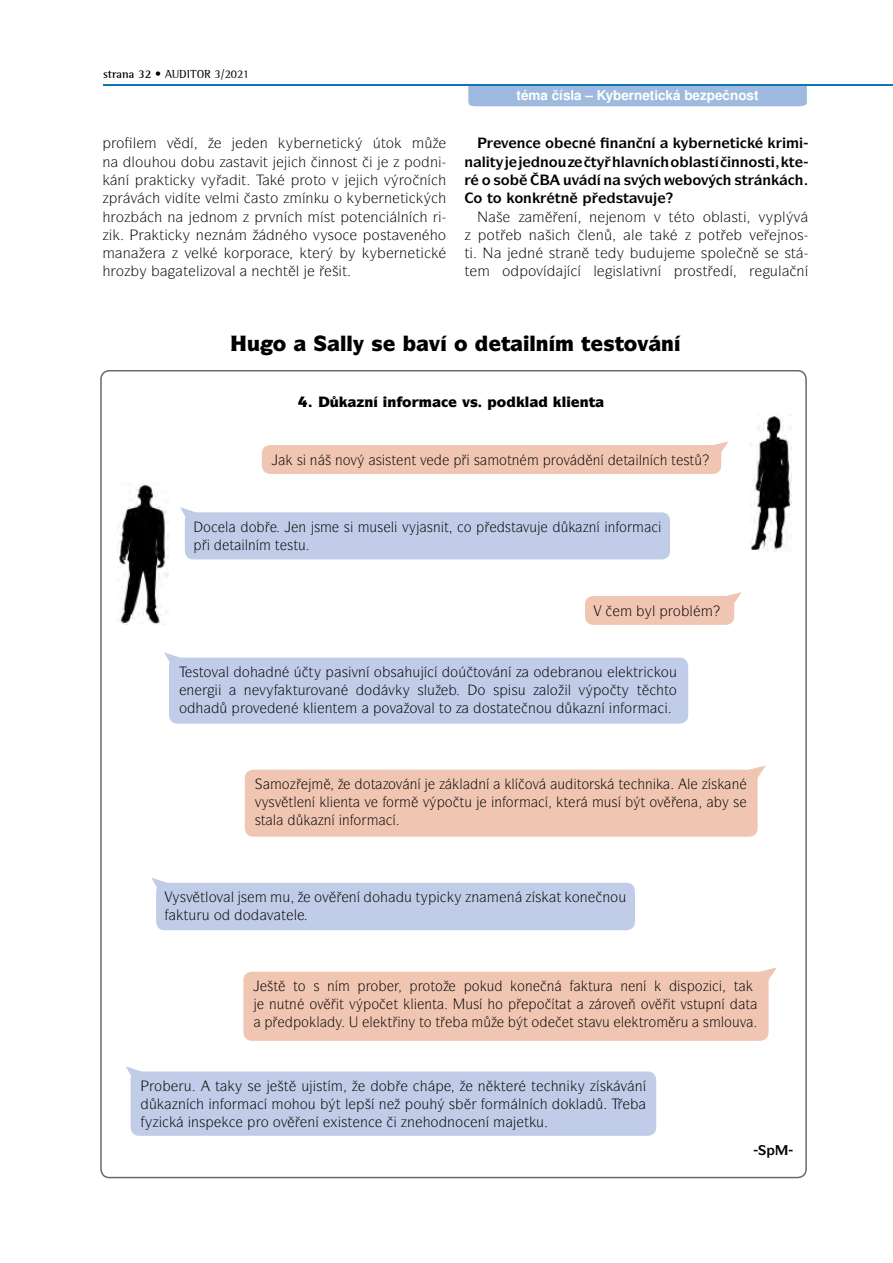
<style>
.page{position:relative;width:893px;height:1263px;background:#fff}
.page>*{position:absolute;margin:0;border:0;box-sizing:border-box;transform-origin:0 0}
.t1{font:900 21px "Itc Symbol CE";color:#000}
.t2{font:14.25px "Itc Symbol CE";color:#000}
.t3{font:700 14.25px "Itc Symbol CE";color:#000}
.t4{font:900 14.25px "Itc Symbol CE";color:#000}
.t5{font:700 13.5px "Nimbus San LCE";color:#fff}
.t6{font:12px "Rotis Semiserif";color:#000}
.s1{font-weight:700}
</style>
<div class="page">
<div style="left:468px;top:86px;width:339px;height:20px;background:#9ebbdf"></div>
<hr style="left:103px;top:84px;width:790px;height:2px;background:#006ab1">
<img style="left:117px;top:483px;width:52px;height:141px">
<img style="left:750px;top:414px;width:42px;height:138px">
<div style="left:169px;top:658px;width:519px;height:66px;background:#c1cce8;border-radius:9px"></div>
<div style="left:156px;top:883px;width:479px;height:47px;background:#c1cce8;border-radius:9px"></div>
<div style="left:262px;top:445px;width:459px;height:29px;background:#f0c6b3;border-radius:9px"></div>
<div style="left:185px;top:512px;width:485px;height:47px;background:#c1cce8;border-radius:9px"></div>
<div style="left:245px;top:770px;width:513px;height:67px;background:#f0c6b3;border-radius:9px"></div>
<div style="left:131px;top:1071px;width:525px;height:65px;background:#c1cce8;border-radius:9px"></div>
<div style="left:585px;top:596px;width:149px;height:29px;background:#f0c6b3;border-radius:9px"></div>
<div style="left:243px;top:972px;width:526px;height:69px;background:#f0c6b3;border-radius:9px"></div>
<svg style="left:151px;top:877px;width:33px;height:13px"></svg>
<svg style="left:714px;top:441px;width:15px;height:28px"></svg>
<svg style="left:727px;top:592px;width:15px;height:28px"></svg>
<svg style="left:164px;top:652px;width:248px;height:12px"></svg>
<svg style="left:180px;top:507px;width:159px;height:44px"></svg>
<svg style="left:564px;top:765px;width:202px;height:45px"></svg>
<svg style="left:126px;top:1066px;width:440px;height:63px"></svg>
<svg style="left:731px;top:967px;width:46px;height:42px"></svg>
<p class="t6" style="left:103px;top:66px;width:147px"><span class="s1">strana 32 •</span> AUDITOR 3/2021</p>
<p class="t2" style="left:260px;top:135px;width:10px">■</p>
<p class="t2" style="left:102px;top:154px;width:114px">■ ●□◆ □◆ □ ◆</p>
<p class="t2" style="left:233px;top:154px;width:36px">▲▼ ❖▼</p>
<p class="t2" style="left:321px;top:154px;width:38px">■■□▲▼</p>
<p class="t2" style="left:118px;top:172px;width:10px">■</p>
<p class="t2" style="left:305px;top:172px;width:36px">□▼□ ❖</p>
<p class="t2" style="left:384px;top:172px;width:45px">❖ □■</p>
<p class="t2" style="left:130px;top:190px;width:94px">❖ ❖ ▼ ❖●</p>
<p class="t2" style="left:259px;top:190px;width:21px">▲▼□</p>
<p class="t2" style="left:306px;top:190px;width:38px">■ ◆ □</p>
<p class="t2" style="left:167px;top:208px;width:59px">■ ■□</p>
<p class="t2" style="left:324px;top:208px;width:57px">▲▼ □▼ ■</p>
<p class="t2" style="left:397px;top:208px;width:13px">●■</p>
<p class="t2" style="left:159px;top:227px;width:69px">▼ ■ ■</p>
<p class="t2" style="left:275px;top:227px;width:69px">■ □ ❖▲□</p>
<p class="t2" style="left:372px;top:227px;width:76px">□▲▼❖■ □</p>
<p class="t2" style="left:123px;top:245px;width:10px">■</p>
<p class="t2" style="left:183px;top:263px;width:78px">▼●□❖● ■</p>
<p class="t5" style="left:516px;top:87px;width:244px">téma čísla – Kybernetická bezpečnost</p>
<p class="t3" style="left:610px;top:135px;width:43px">■■■</p>
<p class="t3" style="left:464px;top:153px;width:33px">■ ●▼</p>
<p class="t3" style="left:540px;top:153px;width:28px">■□◆</p>
<p class="t3" style="left:591px;top:153px;width:60px">▼ ● ❖■</p>
<p class="t3" style="left:670px;top:153px;width:102px">□ ● ▲▼ ■■□▲▼</p>
<p class="t3" style="left:482px;top:172px;width:30px">□▲□</p>
<p class="t3" style="left:604px;top:172px;width:36px">■ ▲❖</p>
<p class="t3" style="left:734px;top:172px;width:38px">▲▼ ■</p>
<p class="t3" style="left:474px;top:190px;width:60px">□ ▼□ □■</p>
<p class="t3" style="left:616px;top:190px;width:39px">▲▼ ❖◆</p>
<p class="t2" style="left:654px;top:208px;width:148px">❖▼▼□ □●▲▼ ❖ ●❖</p>
<p class="t2" style="left:529px;top:227px;width:10px">■</p>
<p class="t2" style="left:749px;top:227px;width:56px">❖ ■□▲</p>
<p class="t2" style="left:527px;top:245px;width:74px">■ ▲▼ ■ ▼</p>
<p class="t2" style="left:701px;top:245px;width:97px">▲ □● ■ ▲ ▲▼</p>
<p class="t2" style="left:464px;top:263px;width:80px">▼ □ □❖</p>
<p class="t2" style="left:593px;top:263px;width:66px">● ▲● ▼❖■</p>
<p class="t2" style="left:687px;top:263px;width:22px">□▲▼</p>
<p class="t2" style="left:770px;top:263px;width:36px">◆● ■</p>
<h1 class="t1" style="left:230px;top:332px;width:58px">★◆ □</h1>
<h1 class="t1" style="left:340px;top:332px;width:44px">●● ▲</h1>
<h1 class="t1" style="left:501px;top:332px;width:49px">▼ ●■</h1>
<h1 class="t1" style="left:581px;top:332px;width:94px">▼ ▲▼□❖ ■</h1>
<p class="t4" style="left:364px;top:394px;width:49px">■ ■ □</p>
<p class="t4" style="left:562px;top:394px;width:35px">● ■▼</p>
<p class="t2" style="left:297px;top:452px;width:62px">▲ ■ ■□❖</p>
<p class="t2" style="left:376px;top:452px;width:52px">▲▲▼ ■▼ ❖</p>
<p class="t2" style="left:474px;top:452px;width:47px">▲ □▼■</p>
<p class="t2" style="left:593px;top:452px;width:58px">■ ▼ ●■</p>
<p class="t2" style="left:671px;top:452px;width:25px">▼ ▲▼</p>
<p class="t2" style="left:230px;top:537px;width:28px">▼ ●■</p>
<p class="t2" style="left:275px;top:537px;width:32px">▼ ▲▼◆</p>
<p class="t2" style="left:344px;top:519px;width:66px">▲ ◆▲ ● ❖</p>
<p class="t2" style="left:427px;top:519px;width:46px">▲■▼ □</p>
<p class="t2" style="left:505px;top:519px;width:34px">▲▼ ❖◆</p>
<p class="t2" style="left:589px;top:519px;width:40px">■ ■ □</p>
<p class="t2" style="left:652px;top:603px;width:42px">● □ ●</p>
<p class="t2" style="left:192px;top:664px;width:59px">▲▼□❖ ● □</p>
<p class="t2" style="left:342px;top:664px;width:80px">▲❖■ □ ▲ ◆</p>
<p class="t2" style="left:450px;top:664px;width:59px">□ ▼□❖ ■</p>
<p class="t2" style="left:579px;top:664px;width:61px">■□◆ ● ▼</p>
<p class="t2" style="left:187px;top:682px;width:9px">■</p>
<p class="t2" style="left:293px;top:682px;width:50px">▼◆ □❖ ■</p>
<p class="t2" style="left:417px;top:682px;width:19px">▲●◆</p>
<p class="t2" style="left:478px;top:682px;width:50px">□▲ ▲◆</p>
<p class="t2" style="left:546px;top:682px;width:97px">●□● ❖ □▼ ▼</p>
<p class="t2" style="left:283px;top:700px;width:56px">■ ● ■▼</p>
<p class="t2" style="left:381px;top:700px;width:72px">□❖ □❖ ● ▼□</p>
<p class="t2" style="left:482px;top:700px;width:72px">□▲▼ ▼ ■□◆</p>
<p class="t2" style="left:594px;top:700px;width:40px">■ ■ □</p>
<p class="t2" style="left:363px;top:776px;width:56px">□▼ □❖ ■</p>
<p class="t2" style="left:512px;top:776px;width:29px">● □❖</p>
<p class="t2" style="left:558px;top:776px;width:44px">◆ ▼□▲</p>
<p class="t2" style="left:687px;top:776px;width:54px">● ▲ ■</p>
<p class="t2" style="left:255px;top:794px;width:141px">❖▲❖▼●■ ● ■▼ ❖ □</p>
<p class="t2" style="left:423px;top:794px;width:51px">❖ □▼◆</p>
<p class="t2" style="left:640px;top:794px;width:25px">▼ □❖</p>
<p class="t2" style="left:683px;top:794px;width:9px">■</p>
<p class="t2" style="left:255px;top:812px;width:23px">▲▼ ●</p>
<p class="t2" style="left:324px;top:812px;width:39px">■ ■ □</p>
<p class="t2" style="left:180px;top:889px;width:69px">▲❖ ▼●□❖ ● ▲</p>
<p class="t2" style="left:282px;top:889px;width:48px">◆ □❖</p>
<p class="t2" style="left:535px;top:889px;width:93px">▲ ▼ □■ ■□◆</p>
<p class="t2" style="left:184px;top:907px;width:40px">▼◆ ◆ □</p>
<p class="t2" style="left:243px;top:907px;width:56px">□ ❖▼●</p>
<p class="t2" style="left:273px;top:978px;width:63px">▼ ▼□ ▲ ■</p>
<p class="t2" style="left:423px;top:978px;width:22px">□▼□</p>
<p class="t2" style="left:517px;top:978px;width:39px">□■ ■</p>
<p class="t2" style="left:269px;top:996px;width:169px">■◆▼■ □❖ ▼ ❖ □ ▼ ● ■▼</p>
<p class="t2" style="left:465px;top:996px;width:39px">◆▲ □</p>
<p class="t2" style="left:537px;top:996px;width:36px">□▼▼</p>
<p class="t2" style="left:641px;top:996px;width:82px">□❖ ▼ ❖▲▼◆ ■</p>
<p class="t2" style="left:370px;top:1014px;width:72px">● ▼■ ▼□ ▼</p>
<p class="t2" style="left:569px;top:1014px;width:89px">▼ ▲▼❖◆ ● ▼□</p>
<p class="t2" style="left:681px;top:1014px;width:67px">◆ ▲ ●□◆❖</p>
<p class="t2" style="left:284px;top:1078px;width:45px">▼ ◆ ▲▼</p>
<p class="t2" style="left:600px;top:1078px;width:44px">▲ ❖■</p>
<p class="t2" style="left:178px;top:1096px;width:55px">■ ■ □</p>
<p class="t2" style="left:284px;top:1096px;width:34px">□ □◆</p>
<p class="t2" style="left:379px;top:1096px;width:52px">■ □◆</p>
<p class="t2" style="left:518px;top:1096px;width:13px">●■</p>
<p class="t2" style="left:261px;top:1114px;width:28px">□ □❖</p>
<p class="t2" style="left:308px;top:1114px;width:62px">■ ▲▼ ■</p>
<p class="t2" style="left:407px;top:1114px;width:80px">■ □■□ ■</p>
</div>
